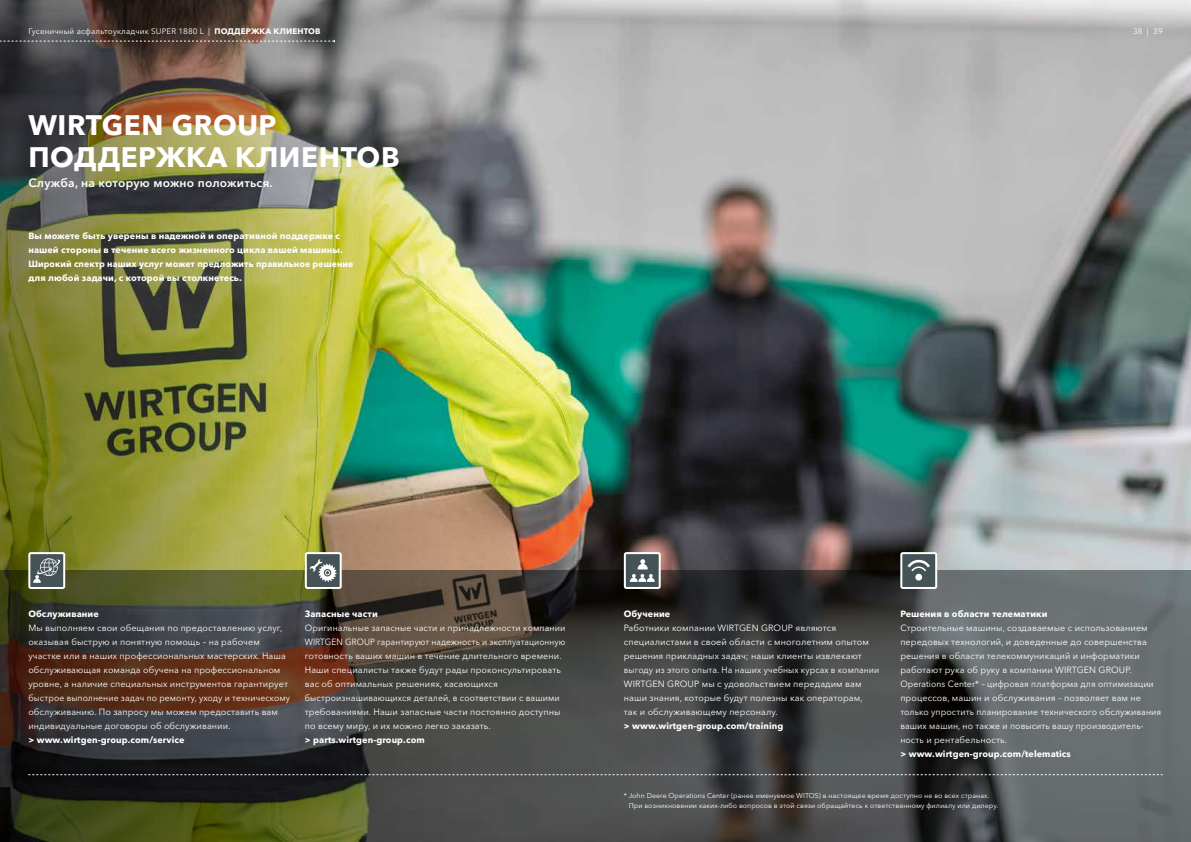
<style>
.page{position:relative;width:1191px;height:842px;background:#fff}
.page>*{position:absolute;margin:0;border:0;box-sizing:border-box;transform-origin:0 0}
.t1{font:700 28px/32px "Avenir Next Cyr";letter-spacing:.02em;color:#fff}
.t2{font:600 12px "Avenir Next Cyr";letter-spacing:.02em;color:#fff}
.t3{font:9px/14px "Avenir Next Cyr";letter-spacing:.01em;color:#fff}
.t4{font:700 9px/14px "Avenir Next Cyr";letter-spacing:.01em;color:#fff}
.t5{font:8px "Avenir Next Cyr";letter-spacing:.02em;color:#fff}
.t6{font:7px/10px "Avenir Next Cyr";letter-spacing:.01em;color:#fff}
.s1{font-weight:700}
</style>
<div class="page">
<img style="left:452px;top:0;width:739px;height:570px">
<img style="left:0;top:0;width:452px;height:570px">
<svg style="left:0;top:570px;width:1191px;height:272px;background:#484741"></svg>
<div style="left:29px;top:553px;width:35px;height:35px;background:#455256;border-radius:2px"></div>
<div style="left:28px;top:552px;width:37px;height:37px;border:2px solid #fff;border-radius:2px"></div>
<svg style="left:33px;top:558px;width:28px;height:25px"></svg>
<div style="left:625px;top:553px;width:34px;height:35px;background:#455256;border-radius:2px"></div>
<div style="left:624px;top:552px;width:36px;height:37px;border:2px solid #fff;border-radius:2px"></div>
<svg style="left:630px;top:559px;width:24px;height:23px"></svg>
<div style="left:306px;top:553px;width:35px;height:35px;background:#455256;border-radius:2px"></div>
<div style="left:305px;top:552px;width:37px;height:37px;border:2px solid #fff;border-radius:2px"></div>
<svg style="left:310px;top:559px;width:27px;height:23px"></svg>
<div style="left:901px;top:553px;width:35px;height:35px;background:#455256;border-radius:2px"></div>
<div style="left:900px;top:552px;width:37px;height:37px;border:2px solid #fff;border-radius:2px"></div>
<div style="left:915px;top:574px;width:7px;height:6px;background:#fff;border-radius:50%"></div>
<svg style="left:907px;top:560px;width:23px;height:11px"></svg>
<svg style="left:28px;top:774px;width:1134px;height:1px"></svg>
<svg style="left:0;top:40px;width:335px;height:2px"></svg>
<p class="t5" style="left:28px;top:27px;width:294px">Гусеничный асфальтоукладчик SUPER 1880 L | <span class="s1">ПОДДЕРЖКА КЛИЕНТОВ</span></p>
<h1 class="t1" style="left:28px;top:109px;width:373px">WIRTGEN GROUP<br>ПОДДЕРЖКА КЛИЕНТОВ</h1>
<h2 class="t2" style="left:28px;top:175px;width:246px">Служба, на которую можно положиться.</h2>
<p class="t4" style="left:28px;top:229px;width:326px">Вы можете быть уверены в надежной и оперативной поддержке с нашей стороны в течение всего жизненного цикла вашей машины.<br>Широкий спектр наших услуг может предложить правильное решение для любой задачи, с которой вы столкнетесь.</p>
<p class="t5" style="left:1133px;top:27px;width:31px">38 | 39</p>
<p class="t4" style="left:28px;top:607px;width:72px">Обслуживание</p>
<p class="t3" style="left:28px;top:621px;width:263px">Мы выполняем свои обещания по предоставлению услуг, оказывая быструю и понятную помощь – на рабочем участке или в наших профессиональных мастерских. Наша обслуживающая команда обучена на профессиональном уровне, а наличие специальных инструментов гарантирует быстрое выполнение задач по ремонту, уходу и техническому обслуживанию. По запросу мы можем предоставить вам индивидуальные договоры об обслуживании.</p>
<p class="t4" style="left:28px;top:733px;width:158px">&gt; www.wirtgen-group.com/service</p>
<p class="t4" style="left:305px;top:607px;width:75px">Запасные части</p>
<p class="t3" style="left:305px;top:621px;width:262px">Оригинальные запасные части и принадлежности компании WIRTGEN GROUP гарантируют надежность и эксплуатационную готовность ваших машин в течение длительного времени.<br>Наши специалисты также будут рады проконсультировать вас об оптимальных решениях, касающихся быстроизнашивающихся деталей, в соответствии с вашими требованиями. Наши запасные части постоянно доступны по всему миру, и их можно легко заказать.</p>
<p class="t4" style="left:305px;top:733px;width:121px">&gt; parts.wirtgen-group.com</p>
<p class="t4" style="left:624px;top:607px;width:48px">Обучение</p>
<p class="t3" style="left:624px;top:621px;width:257px">Работники компании WIRTGEN GROUP являются специалистами в своей области с многолетним опытом решения прикладных задач; наши клиенты извлекают выгоду из этого опыта. На наших учебных курсах в компании WIRTGEN GROUP мы с удовольствием передадим вам наши знания, которые будут полезны как операторам,<br>так и обслуживающему персоналу.</p>
<p class="t4" style="left:624px;top:719px;width:161px">&gt; www.wirtgen-group.com/training</p>
<p class="t4" style="left:900px;top:607px;width:149px">Решения в области телематики</p>
<p class="t3" style="left:900px;top:621px;width:262px">Строительные машины, создаваемые с использованием передовых технологий, и доведенные до совершенства решения в области телекоммуникаций и информатики работают рука об руку в компании WIRTGEN GROUP.<br>Operations Center* – цифровая платформа для оптимизации процессов, машин и обслуживания – позволяет вам не только упростить планирование технического обслуживания ваших машин, но также и повысить вашу производитель&shy;ность и рентабельность.</p>
<p class="t4" style="left:900px;top:747px;width:172px">&gt; www.wirtgen-group.com/telematics</p>
<p class="t6" style="left:629px;top:790px;width:371px;text-indent:-5px">* John Deere Operations Center (ранее именуемое WITOS) в настоящее время доступно не во всех странах.<br>При возникновении каких-либо вопросов в этой связи обращайтесь к ответственному филиалу или дилеру.</p>
</div>
